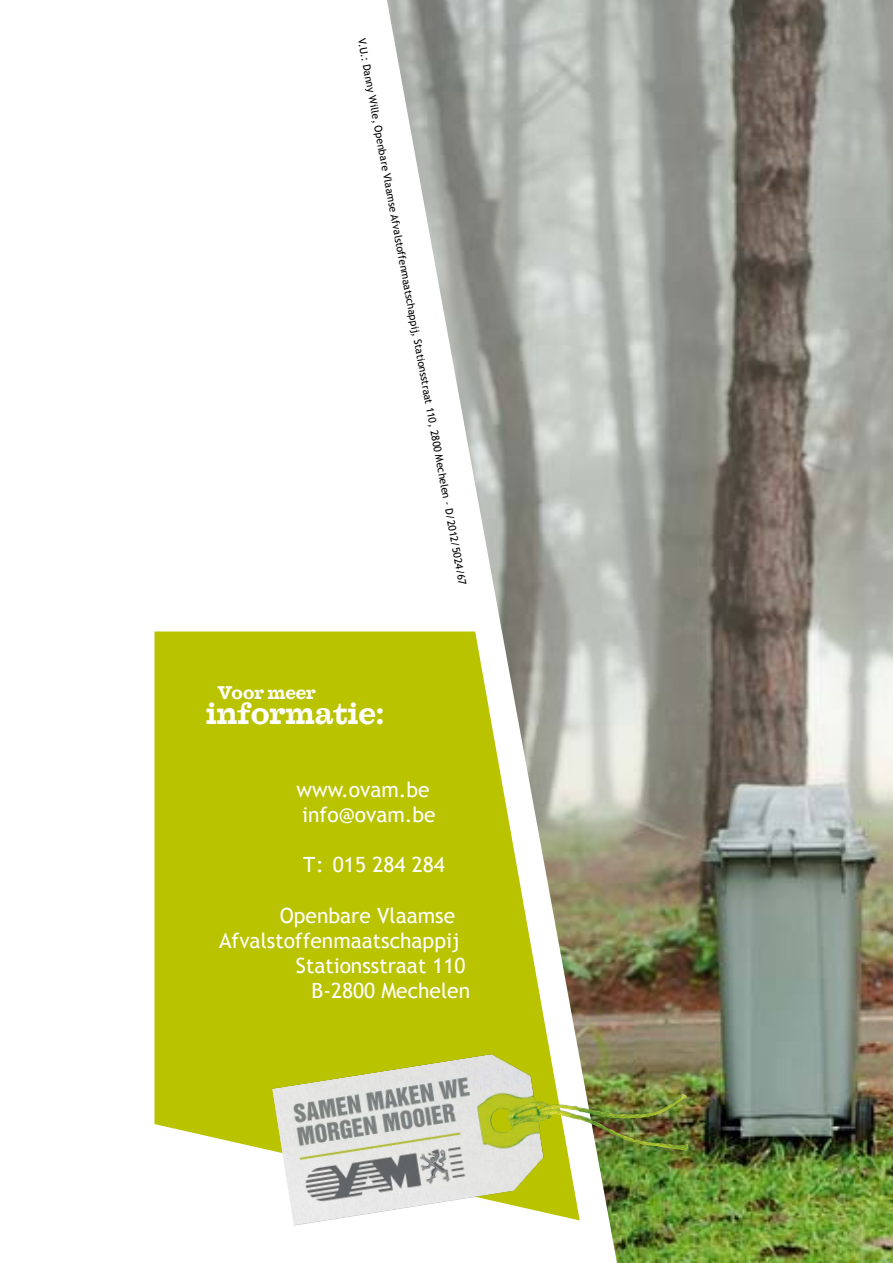
<style>
.page{position:relative;width:893px;height:1263px;background:#fff}
.page>*{position:absolute;margin:0;border:0;box-sizing:border-box;transform-origin:0 0}
.t1{font:700 30px "Farao";color:#fff}
.t2{font:21px/25.2px "Trebuchet MS";color:#fff}
.t3{font:700 18px "Farao";color:#fff}
.t4{font:10.5px "Trebuchet MS";color:#000}
</style>
<div class="page">
<img style="left:387px;top:0;width:506px;height:1263px">
<svg style="left:154px;top:631px;width:426px;height:589px;background:#c0c72a"></svg>
<img style="left:272px;top:1059px;width:264px;height:167px">
<p class="t4" style="left:365px;top:38px;width:557px;rotate:79deg">V.U.: Danny Wille, Openbare Vlaamse Afvalstoffenmaatschappij, Stationsstraat 110, 2800 Mechelen - D/2012/5024/67</p>
<p class="t3" style="left:218px;top:682px;width:99px">Voor meer</p>
<h1 class="t1" style="left:206px;top:697px;width:180px">informatie:</h1>
<p class="t2" style="left:296px;top:777px;width:141px">www.ovam.be info@ovam.be</p>
<p class="t2" style="left:303px;top:853px;width:143px">T: 015 284 284</p>
<p class="t2" style="left:280px;top:903px;width:177px">Openbare Vlaamse</p>
<p class="t2" style="left:219px;top:928px;width:242px">Afvalstoffenmaatschappij</p>
<p class="t2" style="left:296px;top:953px;width:171px">Stationsstraat 110</p>
<p class="t2" style="left:311px;top:979px;width:160px">B-2800 Mechelen</p>
</div>
